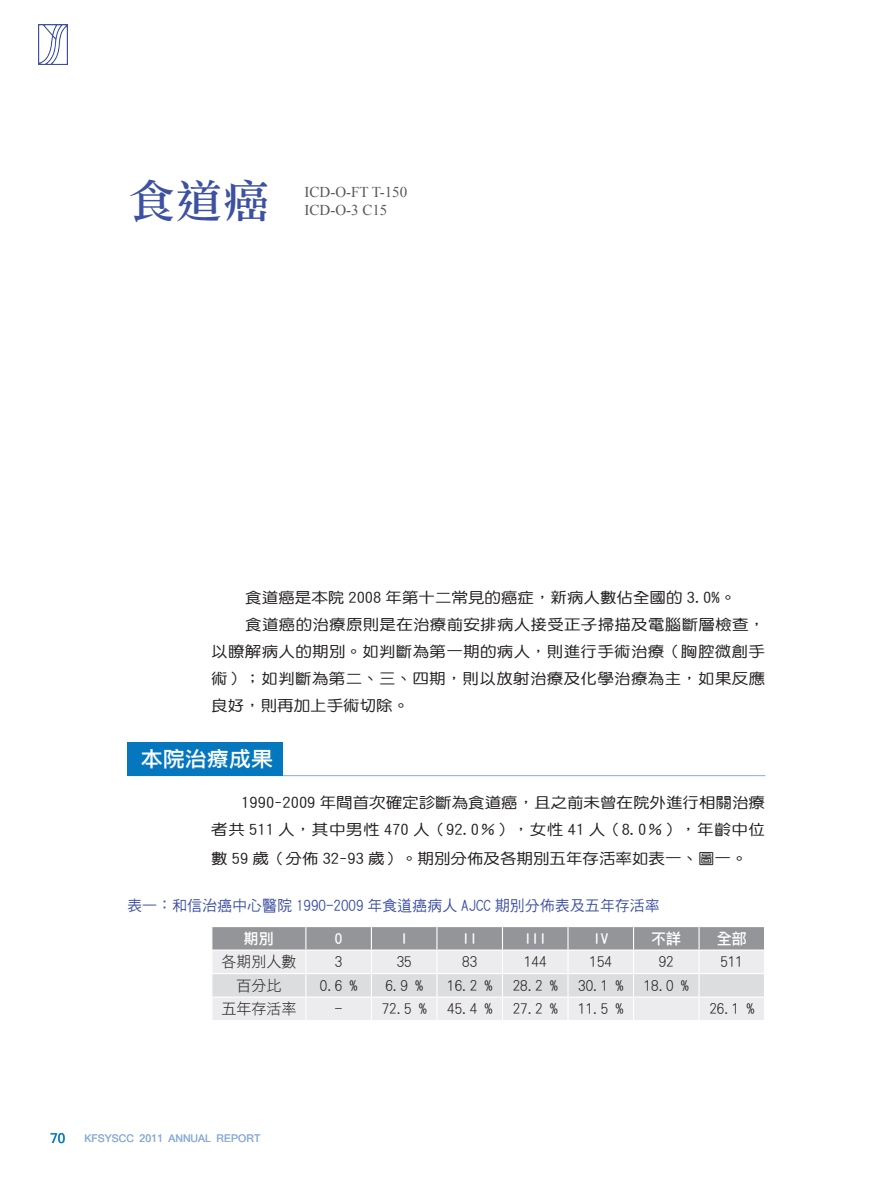
<style>
.page{position:relative;width:893px;height:1191px;background:#fff}
.page>*{position:absolute;margin:0;border:0;box-sizing:border-box;transform-origin:0 0}
.t1{font:45px "DF Li Song W5 WIN BF";color:#3d51a3;scale:1.05 1}
.文中標{font:21px "DF Li Hei W5 WIN BF";color:#fff;scale:1.05 1}
.二文{font:15px/27px "DF Yuan W5 WIN BF";color:#231f20;text-align:justify;scale:1.1 1}
.t2{font:15px "DF Li Hei W3 WIN BF";color:#231f20}
.t3{font:15px "DF Hei W5 WIN BF";color:#3d51a3}
.t4{font:15px "Times New Roman";color:#57585a}
.t5{font:15px "DF Li Hei W5 WIN BF";color:#fff}
.t6{font:13.5px "Microsoft Sans Serif";color:#0577be}
.t7{font:10.5px "Microsoft Sans Serif";color:#8dadd9}
</style>
<div class="page">
<img style="left:39px;top:24px;width:29px;height:40px">
<svg style="left:212px;top:926px;width:552px;height:94px;background:#d4d5d7"></svg>
<hr style="left:211px;top:949px;width:95px;height:1px;background:#fff">
<hr style="left:306px;top:949px;width:65px;height:1px;background:#fff">
<hr style="left:371px;top:949px;width:66px;height:1px;background:#fff">
<hr style="left:437px;top:949px;width:65px;height:1px;background:#fff">
<hr style="left:502px;top:949px;width:66px;height:1px;background:#fff">
<hr style="left:568px;top:949px;width:65px;height:1px;background:#fff">
<hr style="left:633px;top:949px;width:66px;height:1px;background:#fff">
<hr style="left:699px;top:949px;width:66px;height:1px;background:#fff">
<hr style="left:128px;top:775px;width:637px;height:1px;background:#8dadd9">
<div style="left:127px;top:742px;width:156px;height:34px;background:#0577be"></div>
<p class="t1" style="left:128px;top:178px;width:137px">食道癌</p>
<p class="t4" style="left:305px;top:182px;width:104px">ICD-O-FT T-150</p>
<p class="t4" style="left:305px;top:200px;width:84px">ICD-O-3 C15</p>
<p class="二文" style="left:245px;top:584px;width:448px">食道癌是本院 2008 年第十二常見的癌症，新病人數佔全國的 3.0%。</p>
<p class="二文" style="left:211px;top:611px;width:505px;text-indent:34px">食道癌的治療原則是在治療前安排病人接受正子掃描及電腦斷層檢查，以瞭解病人的期別。如判斷為第一期的病人，則進行手術治療（胸腔微創手術）；如判斷為第二、三、四期，則以放射治療及化學治療為主，如果反應良好，則再加上手術切除。</p>
<p class="文中標" style="left:141px;top:748px;width:127px">本院治療成果</p>
<p class="二文" style="left:211px;top:789px;width:505px;text-align:right">1990-2009 年間首次確定診斷為食道癌，且之前未曾在院外進行相關治療<br>者共 511 人，其中男性 470 人（92.0％），女性 41 人（8.0％），年齡中位</p>
<p class="二文" style="left:211px;top:844px;width:489px">數 59 歲（分佈 32-93 歲）。期別分佈及各期別五年存活率如表一、圖一。</p>
<p class="t3" style="left:127px;top:897px;width:534px">表一：和信治癌中心醫院 1990-2009 年食道癌病人 AJCC 期別分佈表及五年存活率</p>
<p class="t5" style="left:244px;top:930px;width:31px">期別</p>
<p class="t5" style="left:335px;top:930px;width:9px">0</p>
<p class="t5" style="left:400px;top:930px;width:9px">I</p>
<p class="t5" style="left:462px;top:930px;width:16px">II</p>
<p class="t5" style="left:524px;top:930px;width:24px">III</p>
<p class="t5" style="left:593px;top:930px;width:16px">IV</p>
<p class="t5" style="left:651px;top:930px;width:31px">不詳</p>
<p class="t5" style="left:717px;top:930px;width:31px">全部</p>
<p class="t2" style="left:221px;top:954px;width:76px">各期別人數</p>
<p class="t2" style="left:335px;top:954px;width:9px">3</p>
<p class="t2" style="left:397px;top:954px;width:16px">35</p>
<p class="t2" style="left:462px;top:954px;width:16px">83</p>
<p class="t2" style="left:524px;top:954px;width:24px">144</p>
<p class="t2" style="left:589px;top:954px;width:24px">154</p>
<p class="t2" style="left:659px;top:954px;width:16px">92</p>
<p class="t2" style="left:721px;top:954px;width:24px">511</p>
<p class="t2" style="left:236px;top:977px;width:46px">百分比</p>
<p class="t2" style="left:320px;top:977px;width:39px">0.6 %</p>
<p class="t2" style="left:385px;top:977px;width:39px">6.9 %</p>
<p class="t2" style="left:447px;top:977px;width:46px">16.2 %</p>
<p class="t2" style="left:513px;top:977px;width:46px">28.2 %</p>
<p class="t2" style="left:578px;top:977px;width:46px">30.1 %</p>
<p class="t2" style="left:644px;top:977px;width:46px">18.0 %</p>
<p class="t2" style="left:221px;top:1001px;width:76px">五年存活率</p>
<p class="t2" style="left:335px;top:1001px;width:9px">-</p>
<p class="t2" style="left:382px;top:1001px;width:46px">72.5 %</p>
<p class="t2" style="left:447px;top:1001px;width:46px">45.4 %</p>
<p class="t2" style="left:513px;top:1001px;width:46px">27.2 %</p>
<p class="t2" style="left:578px;top:1001px;width:46px">11.5 %</p>
<p class="t2" style="left:709px;top:1001px;width:46px">26.1 %</p>
<p class="t6" style="left:50px;top:1129px;width:17px">70</p>
<p class="t7" style="left:84px;top:1131px;width:178px">KFSYSCC 2011 ANNUAL REPORT</p>
</div>
